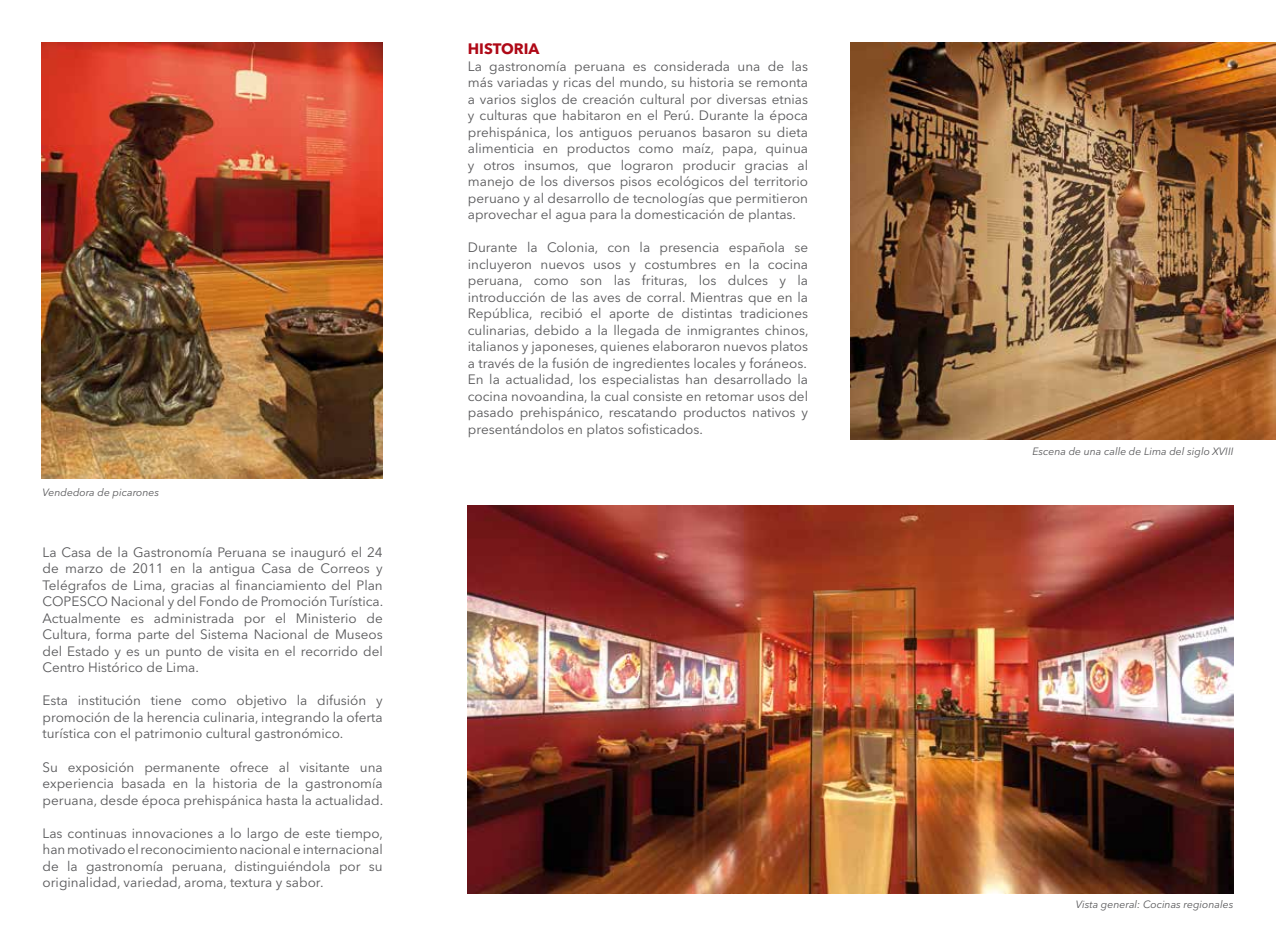
<style>
.page{position:relative;width:1276px;height:936px;background:#fff}
.page>*{position:absolute;margin:0;border:0;box-sizing:border-box;transform-origin:0 0}
.t1{font:700 15px "Avenir Next LT Pro";color:#af0917}
.t2{font:13.5px/16.5px "Avenir Next LT Pro";color:#58585a;text-align:justify}
.t3{font:italic 10.5px "Avenir Next LT Pro";color:#58585a}
</style>
<div class="page">
<img style="left:42px;top:43px;width:341px;height:435px">
<img style="left:850px;top:43px;width:426px;height:396px">
<img style="left:468px;top:505px;width:765px;height:388px">
<p class="t3" style="left:43px;top:485px;width:118px">Vendedora de picarones</p>
<p class="t2" style="left:43px;top:544px;width:342px">La Casa de la Gastronomía Peruana se inauguró el 24 de marzo de 2011 en la antigua Casa de Correos y Telégrafos de Lima, gracias al financiamiento del Plan COPESCO Nacional y del Fondo de Promoción Turística.<br>Actualmente es administrada por el Ministerio de Cultura, forma parte del Sistema Nacional de Museos del Estado y es un punto de visita en el recorrido del Centro Histórico de Lima.</p>
<p class="t2" style="left:43px;top:692px;width:342px">Esta institución tiene como objetivo la difusión y promoción de la herencia culinaria, integrando la oferta turística con el patrimonio cultural gastronómico.</p>
<p class="t2" style="left:43px;top:758px;width:342px">Su exposición permanente ofrece al visitante una experiencia basada en la historia de la gastronomía peruana, desde época prehispánica hasta la actualidad.</p>
<p class="t2" style="left:43px;top:824px;width:342px">Las continuas innovaciones a lo largo de este tiempo, han motivado el reconocimiento nacional e internacional de la gastronomía peruana, distinguiéndola por su originalidad, variedad, aroma, textura y sabor.</p>
<p class="t1" style="left:468px;top:40px;width:73px">HISTORIA</p>
<p class="t2" style="left:468px;top:58px;width:342px">La gastronomía peruana es considerada una de las más variadas y ricas del mundo, su historia se remonta a varios siglos de creación cultural por diversas etnias y culturas que habitaron en el Perú. Durante la época prehispánica, los antiguos peruanos basaron su dieta alimenticia en productos como maíz, papa, quinua y otros insumos, que lograron producir gracias al manejo de los diversos pisos ecológicos del territorio peruano y al desarrollo de tecnologías que permitieron aprovechar el agua para la domesticación de plantas.</p>
<p class="t2" style="left:468px;top:239px;width:342px">Durante la Colonia, con la presencia española se incluyeron nuevos usos y costumbres en la cocina peruana, como son las frituras, los dulces y la introducción de las aves de corral. Mientras que en la República, recibió el aporte de distintas tradiciones culinarias, debido a la llegada de inmigrantes chinos, italianos y japoneses, quienes elaboraron nuevos platos a través de la fusión de ingredientes locales y foráneos.<br>En la actualidad, los especialistas han desarrollado la cocina novoandina, la cual consiste en retomar usos del pasado prehispánico, rescatando productos nativos y presentándolos en platos sofisticados.</p>
<p class="t3" style="left:1032px;top:444px;width:202px">Escena de una calle de Lima del siglo XVIII</p>
<p class="t3" style="left:1076px;top:898px;width:159px">Vista general: Cocinas regionales</p>
</div>
